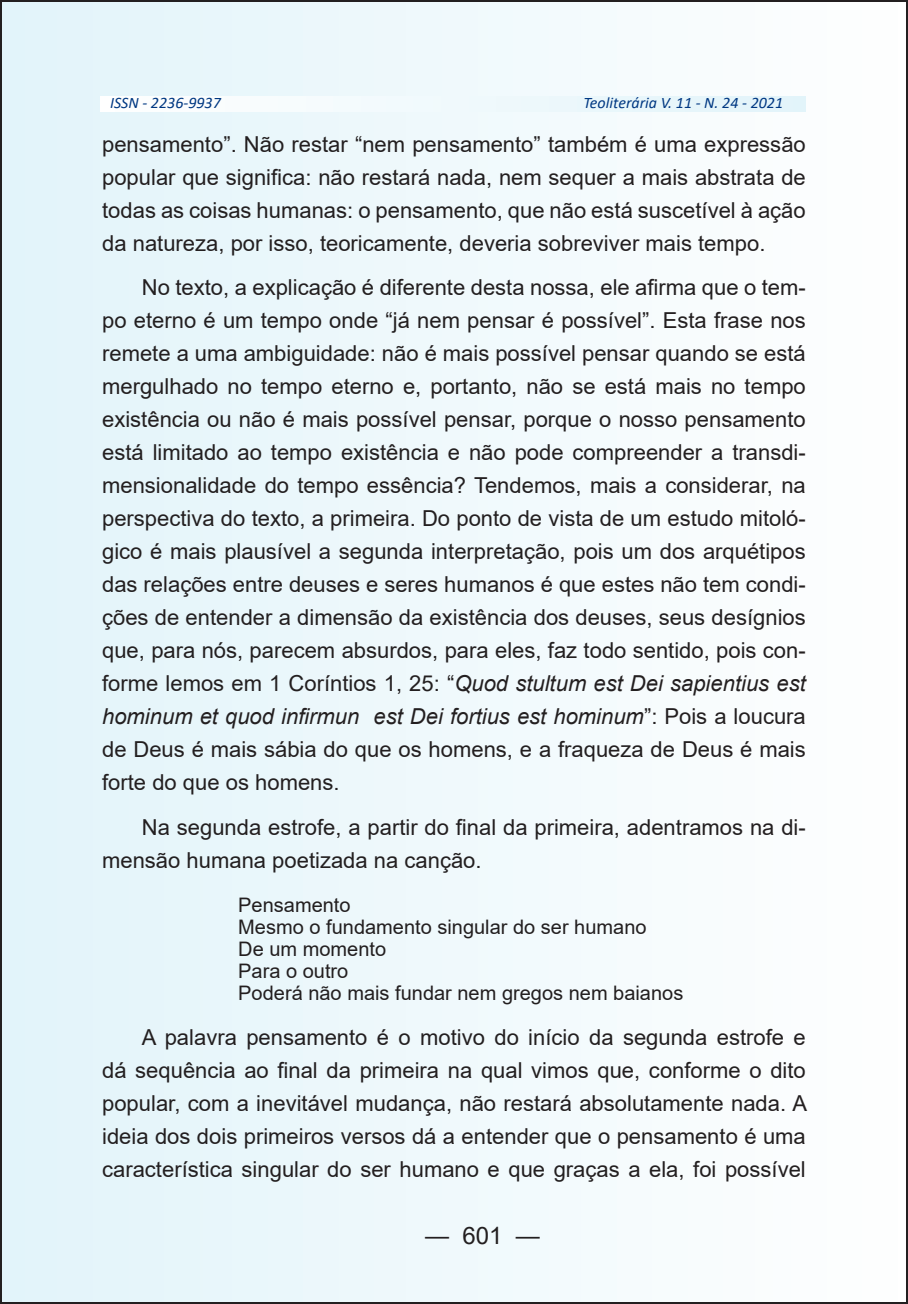
<style>
.page{position:relative;width:908px;height:1304px;background:#fff}
.page>*{position:absolute;margin:0;border:0;box-sizing:border-box;transform-origin:0 0}
.t1{font:24px "Arial";color:#231f20}
.t2{font:22px/33px "Arial";color:#231f20;text-align:justify}
.t3{font:20px/22px "Arial";color:#231f20}
.t4{font:italic 16px "Calibri";color:#003882}
.s1{font-style:italic}
</style>
<div class="page">
<div style="left:1px;top:1px;width:905px;height:1302px;background:linear-gradient(to right,#e2f4fa,#fefefe)"></div>
<svg style="left:100px;top:96px;width:705px;height:15px"></svg>
<p class="t4" style="left:110px;top:92px;width:112px">ISSN - 2236-9937</p>
<p class="t4" style="left:583px;top:92px;width:201px">Teoliterária V. 11 - N. 24 - 2021</p>
<p class="t2" style="left:102px;top:128px;width:704px">pensamento”. Não restar “nem pensamento” também é uma expressão popular que significa: não restará nada, nem sequer a mais abstrata de todas as coisas humanas: o pensamento, que não está suscetível à ação da natureza, por isso, teoricamente, deveria sobreviver mais tempo.</p>
<p class="t2" style="left:102px;top:271px;width:704px;text-indent:40px">No texto, a explicação é diferente desta nossa, ele afirma que o tem&shy;po eterno é um tempo onde “já nem pensar é possível”. Esta frase nos remete a uma ambiguidade: não é mais possível pensar quando se está mergulhado no tempo eterno e, portanto, não se está mais no tempo existência ou não é mais possível pensar, porque o nosso pensamento está limitado ao tempo existência e não pode compreender a transdi&shy;mensionalidade do tempo essência? Tendemos, mais a considerar, na perspectiva do texto, a primeira. Do ponto de vista de um estudo mitoló&shy;gico é mais plausível a segunda interpretação, pois um dos arquétipos das relações entre deuses e seres humanos é que estes não tem condi&shy;ções de entender a dimensão da existência dos deuses, seus desígnios que, para nós, parecem absurdos, para eles, faz todo sentido, pois con&shy;forme lemos em 1 Coríntios 1, 25: “<span class="s1">Quod stultum est Dei sapientius est hominum et quod infirmun est Dei fortius est hominum</span>”: Pois a loucura de Deus é mais sábia do que os homens, e a fraqueza de Deus é mais forte do que os homens.</p>
<p class="t2" style="left:102px;top:810px;width:704px;text-indent:40px">Na segunda estrofe, a partir do final da primeira, adentramos na di&shy;mensão humana poetizada na canção.</p>
<p class="t3" style="left:238px;top:894px;width:446px">Pensamento<br>Mesmo o fundamento singular do ser humano<br>De um momento<br>Para o outro<br>Poderá não mais fundar nem gregos nem baianos</p>
<p class="t2" style="left:102px;top:1020px;width:706px;text-indent:40px">A palavra pensamento é o motivo do início da segunda estrofe e dá sequência ao final da primeira na qual vimos que, conforme o dito popular, com a inevitável mudança, não restará absolutamente nada. A ideia dos dois primeiros versos dá a entender que o pensamento é uma característica singular do ser humano e que graças a ela, foi possível</p>
<p class="t1" style="left:425px;top:1218px;width:116px">— 601 —</p>
</div>
